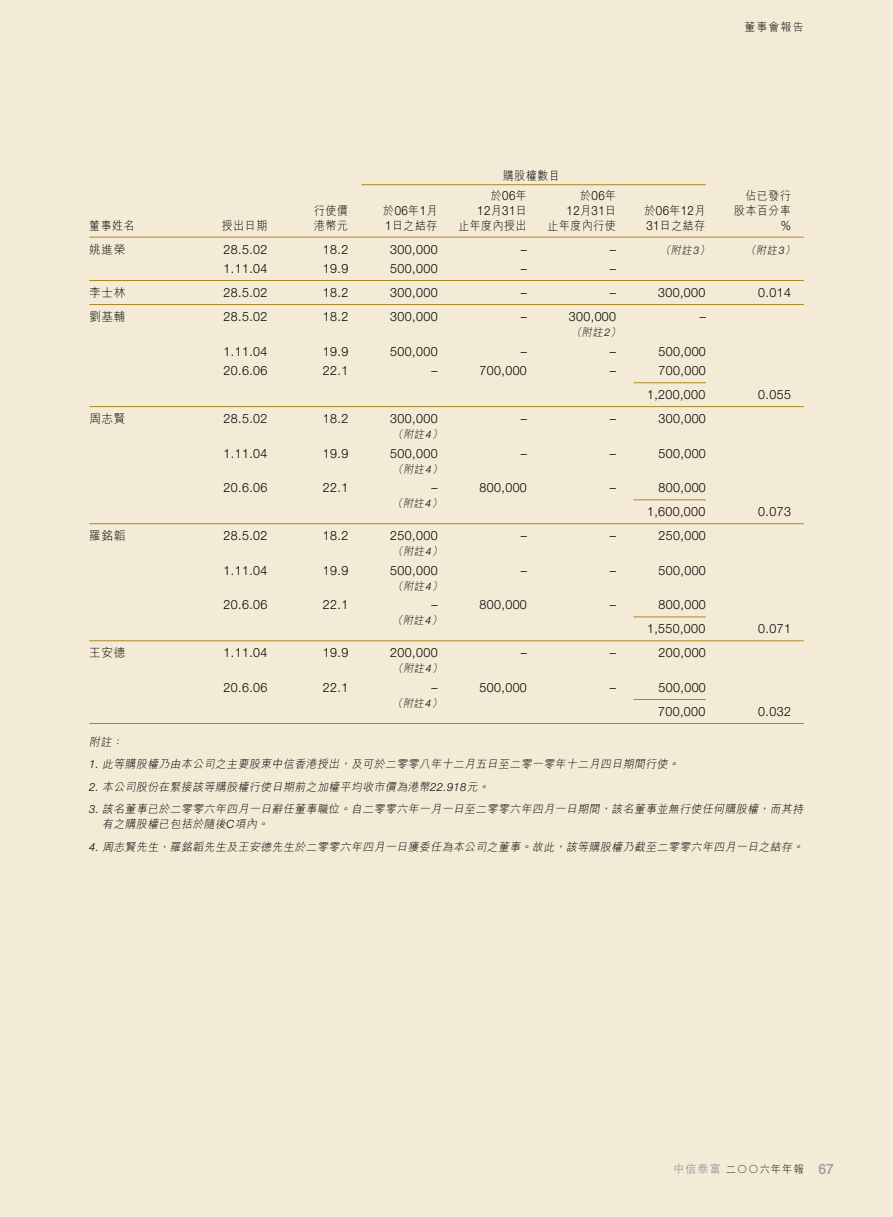
<style>
.page{position:relative;width:893px;height:1217px;background:#fff}
.page>*{position:absolute;margin:0;border:0;box-sizing:border-box;transform-origin:0 0}
.t1{font:500 14.25px "Helvetica Neue";color:#9c9d9f}
.t2{font:300 12.75px/24px "Helvetica Neue";letter-spacing:.03em;color:#000;text-align:right}
.t3{font:300 12.75px "Helvetica Neue";letter-spacing:.03em;color:#000;scale:.9 1}
.t4{font:300 12px/19.2px "M Hei HK";letter-spacing:.065em;color:#000;scale:.9 1}
.t5{font:300 12px "M Hei HK";letter-spacing:.065em;color:#000}
.t6{font:italic 300 11.25px/22.5px "M Hei HK";color:#000}
.t7{font:300 11.25px "M Hei HK";letter-spacing:.1em;color:#000}
.t8{font:italic 300 10.5px "M Hei HK";color:#000}
.t9{font:300 10.5px "M Hei HK";color:#000}
.s1{font-family:"Helvetica Neue";font-size:12.75px}
.s2{font-family:"M Hei HK";font-size:12px}
.s3{font-family:"Helvetica Neue"}
.s4{font-weight:500;font-size:11.25px;color:#9c9d9f}
</style>
<div class="page">
<div style="left:0;top:0;width:893px;height:1216px;background:#f4ebd6"></div>
<hr style="left:361px;top:184px;width:345px;height:1px;background:#ae8524">
<hr style="left:89px;top:237px;width:715px;height:1px;background:#ae8524">
<hr style="left:89px;top:280px;width:715px;height:1px;background:#ae8524">
<hr style="left:89px;top:304px;width:715px;height:1px;background:#ae8524">
<hr style="left:634px;top:382px;width:72px;height:1px;background:#ae8524">
<hr style="left:89px;top:406px;width:715px;height:1px;background:#ae8524">
<hr style="left:634px;top:499px;width:72px;height:1px;background:#ae8524">
<hr style="left:89px;top:523px;width:715px;height:1px;background:#ae8524">
<hr style="left:634px;top:616px;width:72px;height:1px;background:#ae8524">
<hr style="left:89px;top:640px;width:715px;height:1px;background:#ae8524">
<hr style="left:634px;top:699px;width:72px;height:1px;background:#ae8524">
<hr style="left:89px;top:723px;width:715px;height:1px;background:#ae8524">
<p class="t7" style="left:744px;top:19px;width:61px">董事會報告</p>
<p class="t4" style="left:491px;top:166px;width:78px;text-indent:12px">購股權數目於<span class="s1">06</span>年</p>
<p class="t4" style="left:580px;top:185px;width:41px">於<span class="s1">06</span>年</p>
<p class="t4" style="left:746px;top:185px;width:52px">佔已發行</p>
<p class="t4" style="left:314px;top:200px;width:39px">行使價</p>
<p class="t4" style="left:383px;top:200px;width:62px">於<span class="s1">06</span>年<span class="s1">1</span>月</p>
<p class="t3" style="left:477px;top:202px;width:56px">12<span class="s2">月</span>31<span class="s2">日</span></p>
<p class="t3" style="left:567px;top:202px;width:56px">12<span class="s2">月</span>31<span class="s2">日</span></p>
<p class="t3" style="left:644px;top:202px;width:69px"><span class="s2">於</span>06<span class="s2">年</span>12<span class="s2">月</span></p>
<p class="t4" style="left:734px;top:200px;width:65px">股本百分率</p>
<p class="t4" style="left:89px;top:215px;width:52px">董事姓名</p>
<p class="t4" style="left:222px;top:215px;width:52px">授出日期</p>
<p class="t4" style="left:314px;top:215px;width:39px">港幣元</p>
<p class="t4" style="left:385px;top:215px;width:59px"><span class="s1">1</span>日之結存</p>
<p class="t4" style="left:458px;top:215px;width:77px">止年度內授出</p>
<p class="t4" style="left:548px;top:215px;width:77px">止年度內行使</p>
<p class="t4" style="left:646px;top:215px;width:67px"><span class="s1">31</span>日之結存</p>
<p class="t3" style="left:781px;top:217px;width:13px">%</p>
<p class="t5" style="left:89px;top:241px;width:38px">姚進榮</p>
<p class="t2" style="left:224px;top:237px;width:45px">28.5.02</p>
<p class="t2" style="left:323px;top:237px;width:27px">18.2</p>
<p class="t2" style="left:390px;top:237px;width:49px">300,000</p>
<p class="t2" style="left:521px;top:237px;width:8px">–</p>
<p class="t2" style="left:610px;top:237px;width:8px">–</p>
<p class="t8" style="left:660px;top:242px;width:53px">（附註<span class="s3">3</span> ）</p>
<p class="t8" style="left:746px;top:242px;width:53px">（附註<span class="s3">3</span> ）</p>
<p class="t2" style="left:224px;top:256px;width:45px">1.11.04</p>
<p class="t2" style="left:323px;top:256px;width:27px">19.9</p>
<p class="t2" style="left:390px;top:256px;width:49px">500,000</p>
<p class="t2" style="left:521px;top:256px;width:8px">–</p>
<p class="t2" style="left:610px;top:256px;width:8px">–</p>
<p class="t5" style="left:89px;top:284px;width:38px">李士林</p>
<p class="t2" style="left:224px;top:280px;width:45px">28.5.02</p>
<p class="t2" style="left:323px;top:280px;width:27px">18.2</p>
<p class="t2" style="left:390px;top:280px;width:49px">300,000</p>
<p class="t2" style="left:521px;top:280px;width:8px">–</p>
<p class="t2" style="left:610px;top:280px;width:8px">–</p>
<p class="t2" style="left:658px;top:280px;width:49px">300,000</p>
<p class="t2" style="left:758px;top:280px;width:34px">0.014</p>
<p class="t5" style="left:89px;top:308px;width:38px">劉基輔</p>
<p class="t2" style="left:224px;top:304px;width:45px">28.5.02</p>
<p class="t2" style="left:323px;top:304px;width:27px">18.2</p>
<p class="t2" style="left:390px;top:304px;width:49px">300,000</p>
<p class="t2" style="left:521px;top:304px;width:8px">–</p>
<p class="t2" style="left:569px;top:304px;width:49px">300,000</p>
<p class="t2" style="left:700px;top:304px;width:8px">–</p>
<p class="t8" style="left:571px;top:325px;width:53px">（附註<span class="s3">2</span> ）</p>
<p class="t2" style="left:224px;top:339px;width:45px">1.11.04</p>
<p class="t2" style="left:323px;top:339px;width:27px">19.9</p>
<p class="t2" style="left:390px;top:339px;width:49px">500,000</p>
<p class="t2" style="left:521px;top:339px;width:8px">–</p>
<p class="t2" style="left:610px;top:339px;width:8px">–</p>
<p class="t2" style="left:659px;top:339px;width:49px">500,000</p>
<p class="t2" style="left:224px;top:358px;width:45px">20.6.06</p>
<p class="t2" style="left:323px;top:358px;width:27px">22.1</p>
<p class="t2" style="left:431px;top:358px;width:8px">–</p>
<p class="t2" style="left:480px;top:358px;width:49px">700,000</p>
<p class="t2" style="left:610px;top:358px;width:8px">–</p>
<p class="t2" style="left:647px;top:358px;width:60px">700,000<br>1,200,000</p>
<p class="t2" style="left:758px;top:382px;width:34px">0.055</p>
<p class="t5" style="left:89px;top:410px;width:38px">周志賢</p>
<p class="t2" style="left:224px;top:406px;width:45px">28.5.02</p>
<p class="t2" style="left:323px;top:406px;width:27px">18.2</p>
<p class="t2" style="left:390px;top:406px;width:49px">300,000</p>
<p class="t2" style="left:521px;top:406px;width:8px">–</p>
<p class="t2" style="left:610px;top:406px;width:8px">–</p>
<p class="t2" style="left:659px;top:406px;width:49px">300,000</p>
<p class="t8" style="left:393px;top:427px;width:53px">（附註<span class="s3">4</span> ）</p>
<p class="t2" style="left:224px;top:441px;width:45px">1.11.04</p>
<p class="t2" style="left:323px;top:441px;width:27px">19.9</p>
<p class="t2" style="left:390px;top:441px;width:49px">500,000</p>
<p class="t2" style="left:521px;top:441px;width:8px">–</p>
<p class="t2" style="left:610px;top:441px;width:8px">–</p>
<p class="t2" style="left:659px;top:441px;width:49px">500,000</p>
<p class="t8" style="left:393px;top:461px;width:53px">（附註<span class="s3">4</span> ）</p>
<p class="t2" style="left:224px;top:475px;width:45px">20.6.06</p>
<p class="t2" style="left:323px;top:475px;width:27px">22.1</p>
<p class="t2" style="left:431px;top:475px;width:8px">–</p>
<p class="t2" style="left:480px;top:475px;width:49px">800,000</p>
<p class="t2" style="left:610px;top:475px;width:8px">–</p>
<p class="t2" style="left:659px;top:475px;width:49px">800,000</p>
<p class="t8" style="left:392px;top:496px;width:53px">（附註<span class="s3">4</span> ）</p>
<p class="t2" style="left:647px;top:499px;width:60px">1,600,000</p>
<p class="t2" style="left:758px;top:499px;width:34px">0.073</p>
<p class="t5" style="left:89px;top:527px;width:38px">羅銘韜</p>
<p class="t2" style="left:224px;top:523px;width:45px">28.5.02</p>
<p class="t2" style="left:323px;top:523px;width:27px">18.2</p>
<p class="t2" style="left:390px;top:523px;width:49px">250,000</p>
<p class="t2" style="left:521px;top:523px;width:8px">–</p>
<p class="t2" style="left:610px;top:523px;width:8px">–</p>
<p class="t2" style="left:659px;top:523px;width:49px">250,000</p>
<p class="t8" style="left:393px;top:544px;width:53px">（附註<span class="s3">4</span> ）</p>
<p class="t2" style="left:224px;top:558px;width:45px">1.11.04</p>
<p class="t2" style="left:323px;top:558px;width:27px">19.9</p>
<p class="t2" style="left:390px;top:558px;width:49px">500,000</p>
<p class="t2" style="left:521px;top:558px;width:8px">–</p>
<p class="t2" style="left:610px;top:558px;width:8px">–</p>
<p class="t2" style="left:659px;top:558px;width:49px">500,000</p>
<p class="t8" style="left:393px;top:578px;width:53px">（附註<span class="s3">4</span> ）</p>
<p class="t2" style="left:224px;top:592px;width:45px">20.6.06</p>
<p class="t2" style="left:323px;top:592px;width:27px">22.1</p>
<p class="t2" style="left:431px;top:592px;width:8px">–</p>
<p class="t2" style="left:480px;top:592px;width:49px">800,000</p>
<p class="t2" style="left:610px;top:592px;width:8px">–</p>
<p class="t2" style="left:659px;top:592px;width:49px">800,000</p>
<p class="t8" style="left:392px;top:613px;width:53px">（附註<span class="s3">4</span> ）</p>
<p class="t2" style="left:647px;top:616px;width:60px">1,550,000</p>
<p class="t2" style="left:758px;top:616px;width:34px">0.071</p>
<p class="t5" style="left:89px;top:644px;width:38px">王安德</p>
<p class="t2" style="left:224px;top:640px;width:45px">1.11.04</p>
<p class="t2" style="left:323px;top:640px;width:27px">19.9</p>
<p class="t2" style="left:390px;top:640px;width:49px">200,000</p>
<p class="t2" style="left:521px;top:640px;width:8px">–</p>
<p class="t2" style="left:610px;top:640px;width:8px">–</p>
<p class="t2" style="left:659px;top:640px;width:49px">200,000</p>
<p class="t8" style="left:393px;top:661px;width:53px">（附註<span class="s3">4</span> ）</p>
<p class="t2" style="left:224px;top:675px;width:45px">20.6.06</p>
<p class="t2" style="left:323px;top:675px;width:27px">22.1</p>
<p class="t2" style="left:431px;top:675px;width:8px">–</p>
<p class="t2" style="left:480px;top:675px;width:49px">500,000</p>
<p class="t2" style="left:610px;top:675px;width:8px">–</p>
<p class="t2" style="left:659px;top:675px;width:49px">500,000</p>
<p class="t8" style="left:392px;top:695px;width:53px">（附註<span class="s3">4</span> ）</p>
<p class="t2" style="left:658px;top:699px;width:49px">700,000</p>
<p class="t2" style="left:758px;top:699px;width:34px">0.032</p>
<p class="t6" style="left:89px;top:730px;width:718px">附註：<br><span class="s3">1 .</span> 此等購股權乃由本公司之主要股東中信香港授出，及可於二零零八年十二月五日至二零一零年十二月四日期間行使。<br><span class="s3">2 .</span> 本公司股份在緊接該等購股權行使日期前之加權平均收市價為港幣<span class="s3">2 2 . 9 1 8</span> 元。<br><span class="s3">3 .</span> 該名董事已於二零零六年四月一日辭任董事職位。自二零零六年一月一日至二零零六年四月一日期間，該名董事並無行使任何購股權，而其持</p>
<p class="t6" style="left:89px;top:812px;width:718px;text-indent:13px">有之購股權已包括於隨後<span class="s3">C</span> 項內。<br><span class="s3">4 .</span> 周志賢先生、羅銘韜先生及王安德先生於二零零六年四月一日獲委任為本公司之董事。故此，該等購股權乃截至二零零六年四月一日之結存。</p>
<p class="t9" style="left:673px;top:1161px;width:132px"><span class="s4">中信泰富</span> 二○○六年年報</p>
<p class="t1" style="left:819px;top:1160px;width:17px">67</p>
</div>
